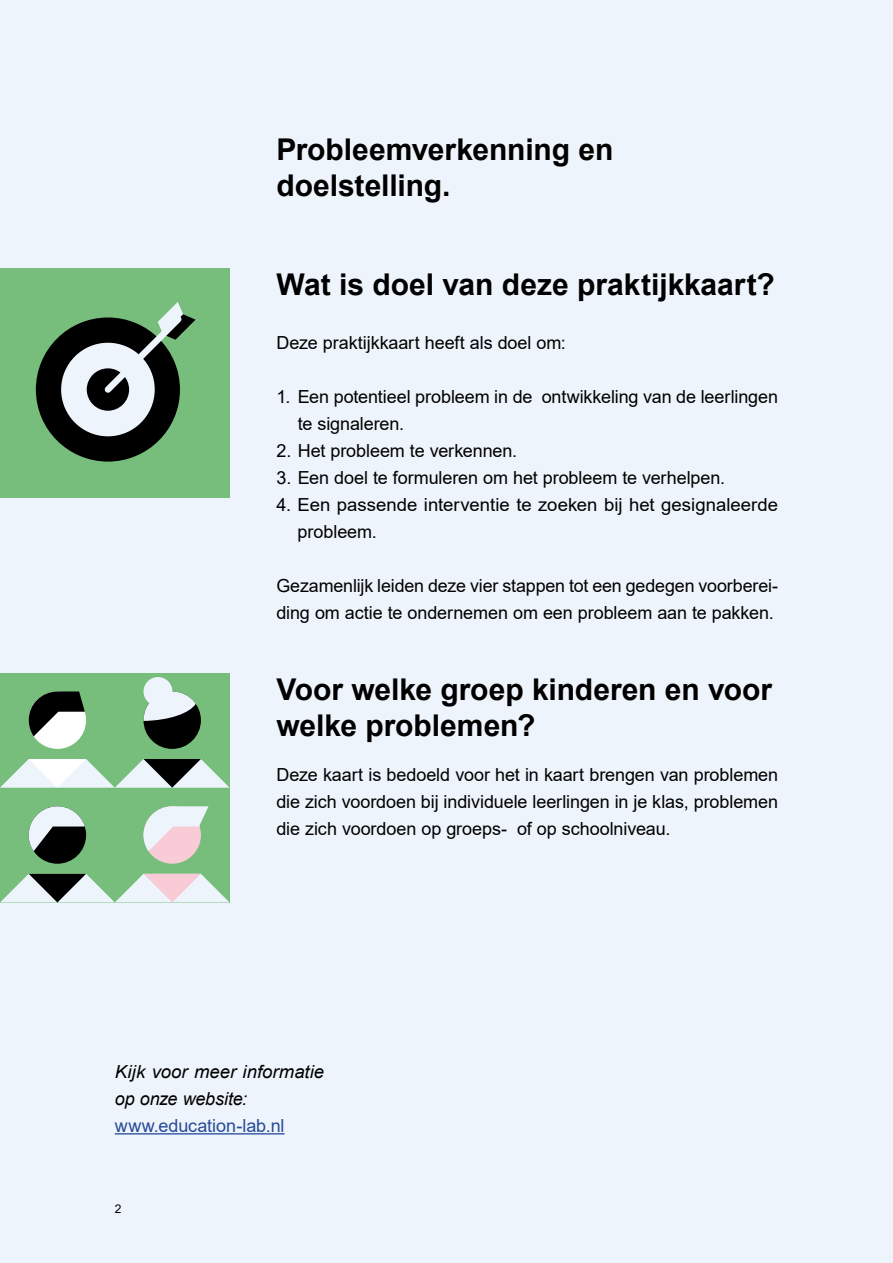
<style>
.page{position:relative;width:893px;height:1263px;background:#eef4fb}
.page>*{position:absolute;margin:0;border:0;box-sizing:border-box;transform-origin:0 0}
.t1{font:700 30px/36px "Arial";letter-spacing:-.005em;color:#000}
.t2{font:18px/27px "Arial";letter-spacing:-.005em;color:#000}
.t3{font:italic 18px/27px "Arial";color:#000}
.t4{font:18px "Arial";letter-spacing:-.005em;color:#284a9a}
.t5{font:12px "Arial";color:#000}
</style>
<div class="page">
<hr style="left:115px;top:1133px;width:170px;height:1px;background:#284a9a">
<div style="left:0;top:268px;width:230px;height:229px;background:#77be7c"></div>
<div style="left:36px;top:317px;width:144px;height:145px;background:#000;border-radius:50%"></div>
<div style="left:61px;top:343px;width:94px;height:93px;background:#eef4fb;border-radius:50%"></div>
<div style="left:87px;top:368px;width:42px;height:43px;background:#000;border-radius:50%"></div>
<svg style="left:99px;top:302px;width:97px;height:97px"></svg>
<div style="left:115px;top:788px;width:115px;height:114px;background:#77be7c"></div>
<div style="left:144px;top:806px;width:57px;height:58px;background:#f9cbd7;border-radius:50%"></div>
<svg style="left:144px;top:806px;width:65px;height:45px"></svg>
<div style="left:0;top:673px;width:115px;height:115px;background:#77be7c"></div>
<div style="left:29px;top:691px;width:57px;height:58px;background:#fff;border-radius:50%"></div>
<svg style="left:29px;top:691px;width:56px;height:45px"></svg>
<div style="left:115px;top:673px;width:115px;height:115px;background:#77be7c"></div>
<svg style="left:0;top:759px;width:230px;height:29px"></svg>
<div style="left:144px;top:691px;width:57px;height:58px;background:#000;border-radius:50%"></div>
<div style="left:144px;top:677px;width:28px;height:29px;background:#eef4fb;border-radius:50%"></div>
<svg style="left:144px;top:691px;width:52px;height:30px"></svg>
<div style="left:0;top:788px;width:115px;height:114px;background:#77be7c"></div>
<div style="left:29px;top:806px;width:57px;height:58px;background:#000;border-radius:50%"></div>
<svg style="left:0;top:874px;width:229px;height:28px"></svg>
<svg style="left:29px;top:806px;width:56px;height:45px"></svg>
<h1 class="t1" style="left:276px;top:132px;width:338px">Probleemverkenning en doelstelling.</h1>
<h1 class="t1" style="left:276px;top:267px;width:500px">Wat is doel van deze praktijkkaart?</h1>
<p class="t2" style="left:276px;top:329px;width:291px">Deze praktijkkaart heeft als doel om:</p>
<p class="t2" style="left:298px;top:383px;width:482px;text-indent:-21px">1. Een potentieel probleem in de ontwikkeling van de leerlingen te signaleren.</p>
<p class="t2" style="left:276px;top:437px;width:242px">2. Het probleem te verkennen.</p>
<p class="t2" style="left:276px;top:464px;width:450px">3. Een doel te formuleren om het probleem te verhelpen.</p>
<p class="t2" style="left:298px;top:491px;width:482px;text-indent:-21px">4. Een passende interventie te zoeken bij het gesignaleerde probleem.</p>
<p class="t2" style="left:276px;top:572px;width:503px">Gezamenlijk leiden deze vier stappen tot een gedegen voorberei&shy;ding om actie te ondernemen om een probleem aan te pakken.</p>
<h1 class="t1" style="left:276px;top:672px;width:497px">Voor welke groep kinderen en voor welke problemen?</h1>
<p class="t2" style="left:276px;top:761px;width:503px;text-align:justify">Deze kaart is bedoeld voor het in kaart brengen van problemen die zich voordoen bij individuele leerlingen in je klas, problemen die zich voordoen op groeps- of op schoolniveau.</p>
<p class="t3" style="left:115px;top:1058px;width:211px">Kijk voor meer informatie op onze website:</p>
<p class="t4" style="left:115px;top:1113px;width:171px">www.education-lab.nl</p>
<p class="t5" style="left:115px;top:1200px;width:8px">2</p>
</div>
